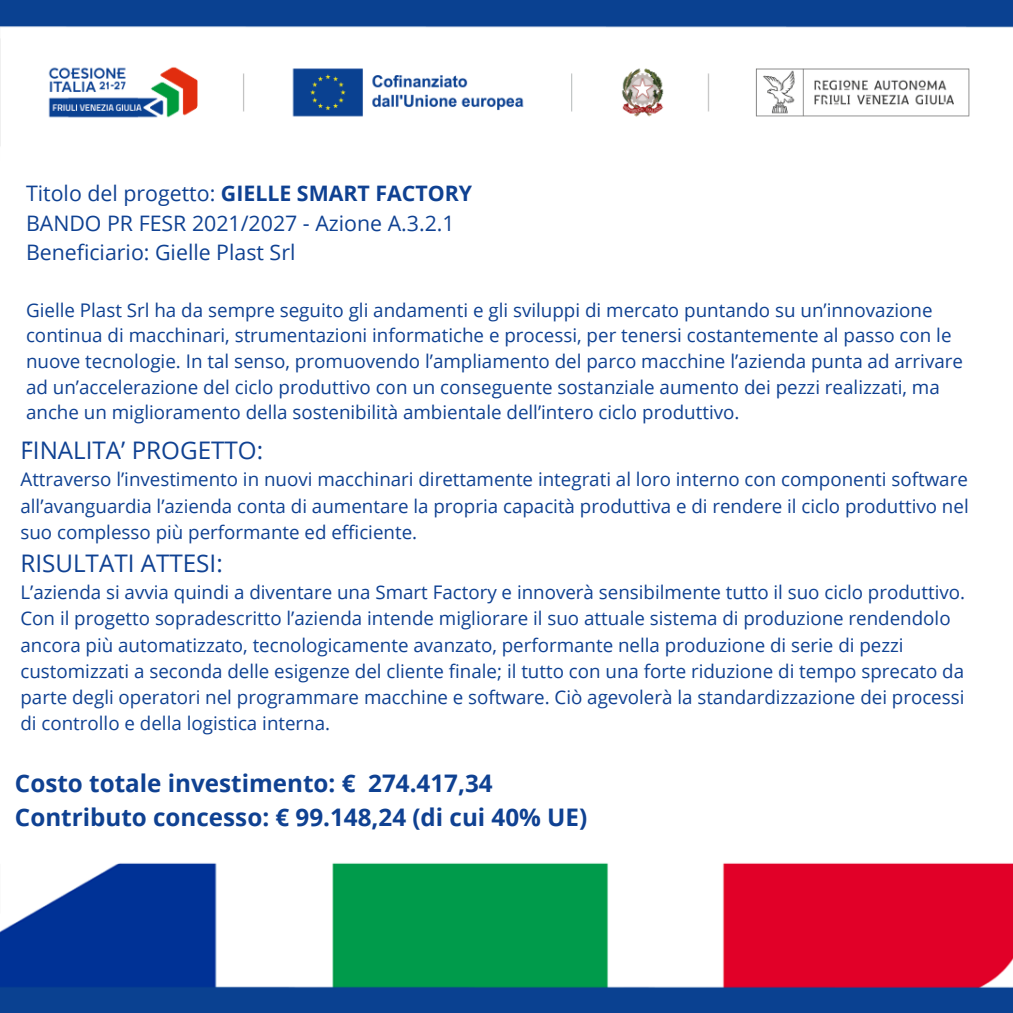
<style>
.page{position:relative;width:1013px;height:1013px;background:#fff}
.page>*{position:absolute;margin:0;border:0;box-sizing:border-box;transform-origin:0 0}
.t1{font:700 24.25px/33.8px "Open Sans";color:#0f4192}
.t2{font:24.25px "Open Sans";color:#0f4192}
.t3{font:21.38px/29.5px "Open Sans";color:#0f4192}
.t4{font:18.75px/26.2px "Open Sans";color:#0f4192}
.s1{font-weight:700}
</style>
<div class="page">
<img style="left:0;top:0;width:1012px;height:1012px">
<h2 class="t3" style="left:26px;top:178px;width:448px">Titolo del progetto: <span class="s1">GIELLE SMART FACTORY<br></span>BANDO PR FESR 2021/2027 - Azione A.3.2.1<br>Beneficiario: Gielle Plast Srl</h2>
<p class="t4" style="left:26px;top:296px;width:938px;line-height:25.8px">Gielle Plast Srl ha da sempre seguito gli andamenti e gli sviluppi di mercato puntando su un’innovazione continua di macchinari, strumentazioni informatiche e processi, per tenersi costantemente al passo con le nuove tecnologie. In tal senso, promuovendo l’ampliamento del parco macchine l’azienda punta ad arrivare ad un’accelerazione del ciclo produttivo con un conseguente sostanziale aumento dei pezzi realizzati, ma anche un miglioramento della sostenibilità ambientale dell’intero ciclo produttivo.</p>
<p class="t4" style="left:26px;top:424px;width:6px">.</p>
<p class="t2" style="left:20px;top:433px;width:244px">FINALITA’ PROGETTO:</p>
<p class="t4" style="left:20px;top:466px;width:949px;text-align:justify">Attraverso l’investimento in nuovi macchinari direttamente integrati al loro interno con componenti software all’avanguardia l’azienda conta di aumentare la propria capacità produttiva e di rendere il ciclo produttivo nel suo complesso più performante ed efficiente.</p>
<p class="t2" style="left:20px;top:546px;width:204px">RISULTATI ATTESI:</p>
<p class="t4" style="left:20px;top:578px;width:946px">L’azienda si avvia quindi a diventare una Smart Factory e innoverà sensibilmente tutto il suo ciclo produttivo.<br>Con il progetto sopradescritto l’azienda intende migliorare il suo attuale sistema di produzione rendendolo ancora più automatizzato, tecnologicamente avanzato, performante nella produzione di serie di pezzi customizzati a seconda delle esigenze del cliente finale; il tutto con una forte riduzione di tempo sprecato da parte degli operatori nel programmare macchine e software. Ciò agevolerà la standardizzazione dei processi</p>
<p class="t4" style="left:20px;top:710px;width:311px">di controllo e della logistica interna.</p>
<h1 class="t1" style="left:15px;top:765px;width:574px">Costo totale investimento: € 274.417,34<br>Contributo concesso: € 99.148,24 (di cui 40% UE)</h1>
</div>
